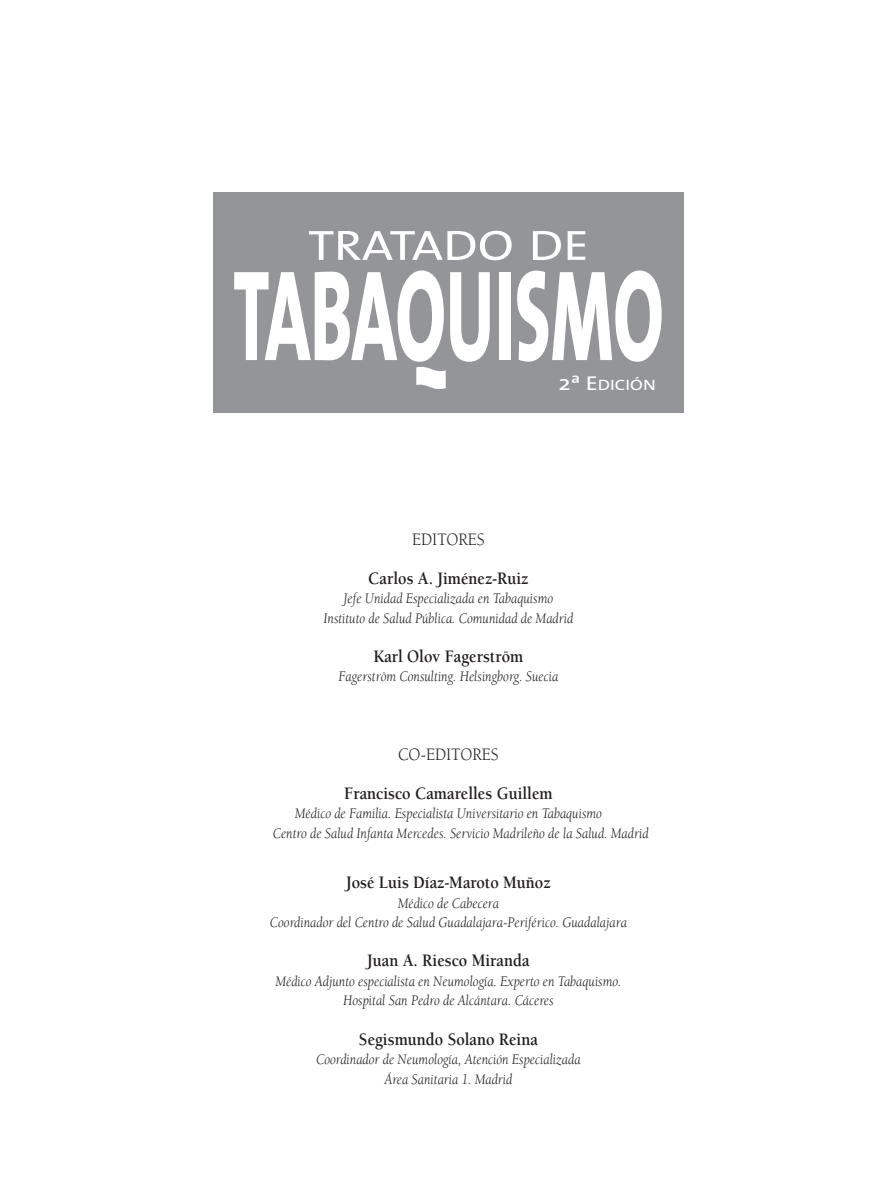
<style>
.page{position:relative;width:895px;height:1191px;background:#fff}
.page>*{position:absolute;margin:0;border:0;box-sizing:border-box;transform-origin:0 0}
.t1{font:800 130.2px "The Sans";color:#fff;scale:.55 1}
.t2{font:42.6px "The Sans";letter-spacing:-.005em;color:#fff;scale:1.2 1}
.t3{font:700 18px "Berkeley";color:#231f20;scale:.9 1}
.t4{font:18px "Berkeley";color:#231f20;scale:.9 1}
.t5{font:italic 15px/19.5px "Berkeley";color:#231f20;text-align:center;scale:.9 1}
.t6{font:15px "The Sans";color:#fff;scale:1.2 1}
.s1{font-size:21.15px}
.s2{font-size:20.1px}
</style>
<div class="page">
<div style="left:213px;top:192px;width:471px;height:221px;background:#939598"></div>
<h2 class="t2" style="left:308px;top:228px;width:235px">TRATADO DE</h2>
<h1 class="t1" style="left:233px;top:262px;width:784px">TABAQUISMO</h1>
<p class="t6" style="left:558px;top:378px;width:82px"><span class="s1">2ª</span> <span class="s2">E</span>DICIÓN</p>
<p class="t4" style="left:412px;top:532px;width:82px">EDITORES</p>
<p class="t3" style="left:368px;top:571px;width:180px">Carlos A. Jiménez-Ruiz</p>
<p class="t5" style="left:323px;top:590px;width:279px">Jefe Unidad Especializada en Tabaquismo<br>Instituto de Salud Pública. Comunidad de Madrid</p>
<p class="t3" style="left:373px;top:649px;width:168px">Karl Olov Fagerström</p>
<p class="t5" style="left:338px;top:668px;width:246px">Fagerström Consulting. Helsingborg. Suecia</p>
<p class="t4" style="left:398px;top:747px;width:113px">CO-EDITORES</p>
<p class="t3" style="left:344px;top:786px;width:233px">Francisco Camarelles Guillem</p>
<p class="t5" style="left:273px;top:805px;width:419px;text-align:left;text-indent:22px">Médico de Familia. Especialista Universitario en Tabaquismo<br>Centro de Salud Infanta Mercedes. Servicio Madrileño de la Salud. Madrid</p>
<p class="t3" style="left:346px;top:875px;width:229px">José Luis Díaz-Maroto Muñoz</p>
<p class="t5" style="left:270px;top:895px;width:398px">Médico de Cabecera<br>Coordinador del Centro de Salud Guadalajara-Periférico. Guadalajara</p>
<p class="t3" style="left:367px;top:953px;width:182px">Juan A. Riesco Miranda</p>
<p class="t5" style="left:275px;top:973px;width:386px">Médico Adjunto especialista en Neumología. Experto en Tabaquismo.<br>Hospital San Pedro de Alcántara. Cáceres</p>
<p class="t3" style="left:359px;top:1031px;width:200px">Segismundo Solano Reina</p>
<p class="t5" style="left:316px;top:1051px;width:295px">Coordinador de Neumología, Atención Especializada<br>Área Sanitaria 1. Madrid</p>
</div>
